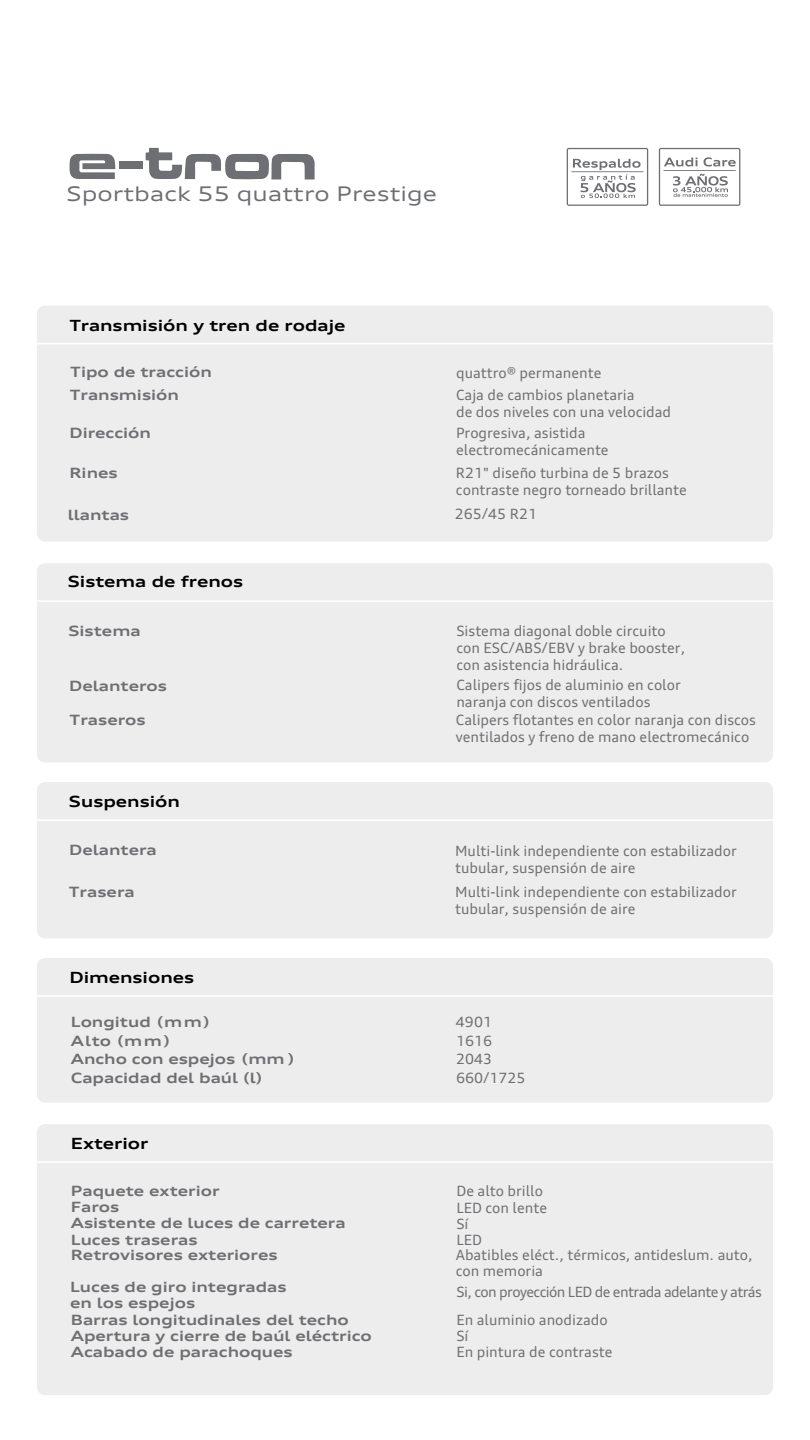
<style>
.page{position:relative;width:810px;height:1440px;background:#fff}
.page>*{position:absolute;margin:0;border:0;box-sizing:border-box;transform-origin:0 0}
.t1{font:expanded 20.33px "Audi Type";color:#6e6f72}
.t2{font:700 expanded 15.52px "Audi Type";color:#000}
.t3{font:14.25px/17px "Audi Type";color:#6e6f72}
.t4{font:700 expanded 14.25px/16.2px "Audi Type";color:#6e6f72}
.t5{font:14.25px/28.4px "Audi Type";letter-spacing:-.04em;color:#6e6f72}
</style>
<div class="page">
<div style="left:37px;top:1124px;width:736px;height:271px;background:#ededed;border-radius:8px"></div>
<hr style="left:28px;top:1161px;width:754px;height:2px;background:#fff">
<div style="left:37px;top:306px;width:736px;height:236px;background:#ededed;border-radius:8px"></div>
<hr style="left:28px;top:343px;width:754px;height:1px;background:#fff">
<div style="left:37px;top:563px;width:736px;height:199px;background:#ededed;border-radius:8px"></div>
<hr style="left:28px;top:600px;width:754px;height:2px;background:#fff">
<div style="left:37px;top:782px;width:736px;height:156px;background:#ededed;border-radius:8px"></div>
<hr style="left:28px;top:819px;width:754px;height:2px;background:#fff">
<div style="left:37px;top:958px;width:736px;height:145px;background:#ededed;border-radius:8px"></div>
<hr style="left:28px;top:995px;width:754px;height:2px;background:#fff">
<svg style="left:567px;top:148px;width:81px;height:58px"></svg>
<svg style="left:659px;top:148px;width:81px;height:58px"></svg>
<svg style="left:69px;top:154px;width:46px;height:25px"></svg>
<svg style="left:146px;top:148px;width:169px;height:31px"></svg>
<div style="left:120px;top:161px;width:23px;height:8px;background:#6e6f72"></div>
<h1 class="t1" style="left:67px;top:181px;width:372px">Sportback 55 quattro Prestige</h1>
<p class="t2" style="left:69px;top:316px;width:278px">Transmisión y tren de rodaje</p>
<p class="t4" style="left:70px;top:364px;width:143px">Tipo de tracción</p>
<p class="t4" style="left:70px;top:386px;width:111px">Transmisión</p>
<p class="t4" style="left:69px;top:425px;width:83px">Dirección</p>
<p class="t4" style="left:69px;top:465px;width:50px">Rines</p>
<p class="t4" style="left:68px;top:507px;width:63px">llantas</p>
<p class="t2" style="left:68px;top:572px;width:177px">Sistema de frenos</p>
<p class="t4" style="left:68px;top:623px;width:74px">Sistema</p>
<p class="t4" style="left:69px;top:677px;width:99px">Delanteros</p>
<p class="t4" style="left:70px;top:712px;width:78px">Traseros</p>
<p class="t2" style="left:69px;top:792px;width:113px">Suspensión</p>
<p class="t4" style="left:69px;top:842px;width:89px">Delantera</p>
<p class="t4" style="left:69px;top:884px;width:67px">Trasera</p>
<p class="t2" style="left:69px;top:968px;width:126px">Dimensiones</p>
<p class="t3" style="left:456px;top:363px;width:180px;line-height:21.1px">quattro® permanente<br>Caja de cambios planetaria</p>
<p class="t3" style="left:456px;top:401px;width:217px;line-height:21.4px">de dos niveles con una velocidad<br>Progresiva, asistida</p>
<p class="t3" style="left:456px;top:438px;width:215px;line-height:23.1px">electromecánicamente<br>R21" diseño turbina de 5 brazos</p>
<p class="t3" style="left:455px;top:478px;width:234px;line-height:23.5px">contraste negro torneado brillante<br>265/45 R21</p>
<p class="t3" style="left:456px;top:622px;width:230px">Sistema diagonal doble circuito con ESC/ABS/EBV y brake booster, con asistencia hidráulica.</p>
<p class="t3" style="left:456px;top:676px;width:226px">Calipers fijos de aluminio en color naranja con discos ventilados</p>
<p class="t3" style="left:456px;top:711px;width:302px">Calipers flotantes en color naranja con discos ventilados y freno de mano electromecánico</p>
<p class="t3" style="left:455px;top:842px;width:283px">Multi-link independiente con estabilizador tubular, suspensión de aire</p>
<p class="t3" style="left:455px;top:883px;width:283px">Multi-link independiente con estabilizador tubular, suspensión de aire</p>
<p class="t4" style="left:71px;top:1014px;width:141px">Longitud (mm)</p>
<p class="t3" style="left:456px;top:1013px;width:38px">4901</p>
<p class="t4" style="left:71px;top:1032px;width:101px">Alto (mm)</p>
<p class="t3" style="left:456px;top:1032px;width:38px">1616</p>
<p class="t4" style="left:71px;top:1051px;width:225px">Ancho con espejos (mm )</p>
<p class="t3" style="left:456px;top:1050px;width:38px">2043</p>
<p class="t4" style="left:71px;top:1069px;width:193px">Capacidad del baúl (l)</p>
<p class="t3" style="left:456px;top:1069px;width:71px">660/1725</p>
<p class="t2" style="left:71px;top:1134px;width:79px">Exterior</p>
<p class="t4" style="left:71px;top:1183px;width:150px;line-height:15.9px">Paquete exterior<br>Faros</p>
<p class="t4" style="left:71px;top:1215px;width:276px">Asistente de luces de carretera</p>
<p class="t4" style="left:71px;top:1247px;width:208px">Retrovisores exteriores</p>
<p class="t4" style="left:71px;top:1232px;width:128px">Luces traseras</p>
<p class="t4" style="left:70px;top:1279px;width:218px;line-height:15.6px">Luces de giro integradas en los espejos</p>
<p class="t4" style="left:71px;top:1312px;width:303px">Barras longitudinales del techo<br>Apertura y cierre de baúl eléctrico<br>Acabado de parachoques</p>
<p class="t3" style="left:456px;top:1183px;width:92px;line-height:16.2px">De alto brillo<br>LED con lente</p>
<p class="t3" style="left:456px;top:1216px;width:298px;line-height:15.8px">Sí<br>LED<br>Abatibles eléct., térmicos, antideslum. auto, con memoria</p>
<p class="t5" style="left:456px;top:1277px;width:307px">Si, con proyección LED de entrada adelante y atrás<br>En aluminio anodizado</p>
<p class="t3" style="left:456px;top:1327px;width:14px">Sí</p>
<p class="t3" style="left:456px;top:1343px;width:158px">En pintura de contraste</p>
</div>
